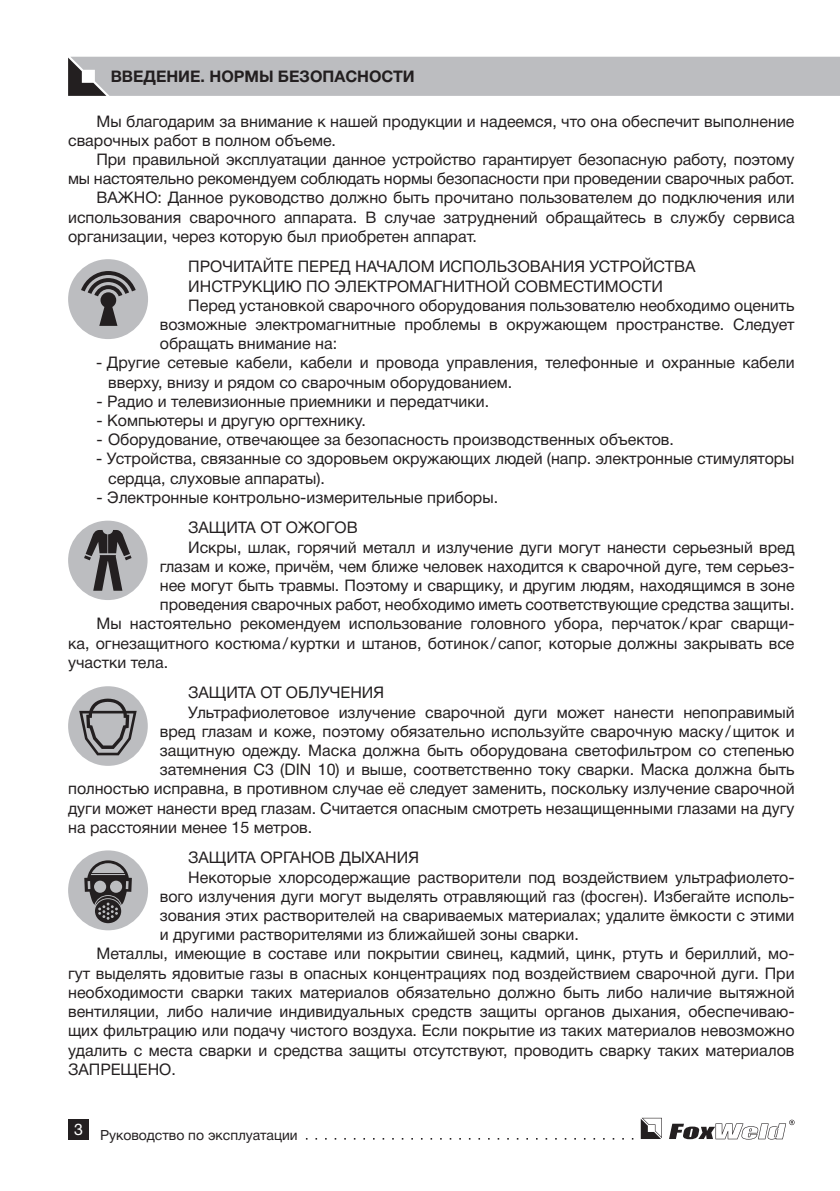
<style>
.page{position:relative;width:840px;height:1191px;background:#fff}
.page>*{position:absolute;margin:0;border:0;box-sizing:border-box;transform-origin:0 0}
.t1{font:16px/19.2px "Helvetica Neue Cyr";color:#231f20;text-align:justify}
.t2{font:700 16px "Helvetica Neue Cyr";color:#231f20}
.t3{font:16px "Helvetica Neue Cyr";color:#fff}
.t4{font:14px "Helvetica Neue Cyr";color:#231f20}
</style>
<div class="page">
<svg style="left:306px;top:1138px;width:327px;height:1px"></svg>
<svg style="left:640px;top:1117px;width:21px;height:22px"></svg>
<svg style="left:669px;top:1119px;width:125px;height:20px"></svg>
<div style="left:68px;top:1119px;width:21px;height:20px;background:#231f20"></div>
<div style="left:68px;top:57px;width:771px;height:39px;background:#bcbdc0"></div>
<div style="left:68px;top:259px;width:80px;height:80px;background:#bcbdc0;border-radius:50%"></div>
<svg style="left:81px;top:271px;width:55px;height:55px"></svg>
<div style="left:68px;top:520px;width:79px;height:80px;background:#bcbdc0;border-radius:50%"></div>
<svg style="left:84px;top:530px;width:47px;height:61px"></svg>
<div style="left:68px;top:686px;width:80px;height:80px;background:#bcbdc0;border-radius:50%"></div>
<svg style="left:79px;top:698px;width:58px;height:57px"></svg>
<div style="left:68px;top:850px;width:80px;height:80px;background:#bcbdc0;border-radius:50%"></div>
<svg style="left:84px;top:860px;width:48px;height:63px"></svg>
<p class="t2" style="left:111px;top:68px;width:305px">ВВЕДЕНИЕ. НОРМЫ БЕЗОПАСНОСТИ</p>
<p class="t1" style="left:68px;top:111px;width:727px;text-indent:28px">Мы благодарим за внимание к нашей продукции и надеемся, что она обеспечит выполнение сварочных работ в полном объеме.</p>
<p class="t1" style="left:68px;top:150px;width:727px;text-align:right">При правильной эксплуатации данное устройство гарантирует безопасную работу, поэтому<br>мы настоятельно рекомендуем соблюдать нормы безопасности при проведении сварочных работ.</p>
<p class="t1" style="left:68px;top:188px;width:727px;text-indent:28px">ВАЖНО: Данное руководство должно быть прочитано пользователем до подключения или использования сварочного аппарата. В случае затруднений обращайтесь в службу сервиса организации, через которую был приобретен аппарат.</p>
<p class="t1" style="left:188px;top:257px;width:508px">ПРОЧИТАЙТЕ ПЕРЕД НАЧАЛОМ ИСПОЛЬЗОВАНИЯ УСТРОЙСТВА</p>
<p class="t1" style="left:188px;top:276px;width:476px">ИНСТРУКЦИЮ ПО ЭЛЕКТРОМАГНИТНОЙ СОВМЕСТИМОСТИ</p>
<p class="t1" style="left:160px;top:296px;width:636px;text-indent:28px">Перед установкой сварочного оборудования пользователю необходимо оценить возможные электромагнитные проблемы в окружающем пространстве. Следует обращать внимание на:</p>
<p class="t1" style="left:108px;top:353px;width:687px;text-indent:-12px">- Другие сетевые кабели, кабели и провода управления, телефонные и охранные кабели вверху, внизу и рядом со сварочным оборудованием.</p>
<p class="t1" style="left:96px;top:392px;width:394px">- Радио и телевизионные приемники и передатчики.</p>
<p class="t1" style="left:96px;top:411px;width:271px">- Компьютеры и другую оргтехнику.</p>
<p class="t1" style="left:96px;top:430px;width:578px">- Оборудование, отвечающее за безопасность производственных объектов.</p>
<p class="t1" style="left:108px;top:449px;width:687px;text-indent:-12px">- Устройства, связанные со здоровьем окружающих людей (напр. электронные стимуляторы сердца, слуховые аппараты).</p>
<p class="t1" style="left:96px;top:488px;width:403px">- Электронные контрольно-измерительные приборы.</p>
<p class="t1" style="left:188px;top:518px;width:171px">ЗАЩИТА ОТ ОЖОГОВ</p>
<p class="t1" style="left:160px;top:537px;width:636px;text-indent:28px">Искры, шлак, горячий металл и излучение дуги могут нанести серьезный вред глазам и коже, причём, чем ближе человек находится к сварочной дуге, тем серьез&shy;нее могут быть травмы. Поэтому и сварщику, и другим людям, находящимся в зоне проведения сварочных работ, необходимо иметь соответствующие средства защиты.</p>
<p class="t1" style="left:68px;top:614px;width:727px;text-indent:28px">Мы настоятельно рекомендуем использование головного убора, перчаток/краг сварщи&shy;ка, огнезащитного костюма/куртки и штанов, ботинок/cапог, которые должны закрывать все участки тела.</p>
<p class="t1" style="left:188px;top:683px;width:197px">ЗАЩИТА ОТ ОБЛУЧЕНИЯ</p>
<p class="t1" style="left:188px;top:702px;width:607px">Ультрафиолетовое излучение сварочной дуги может нанести непоправимый</p>
<p class="t1" style="left:160px;top:721px;width:636px">вред глазам и коже, поэтому обязательно используйте сварочную маску/щиток и</p>
<p class="t1" style="left:160px;top:741px;width:635px">защитную одежду. Маска должна быть оборудована светофильтром со степенью</p>
<p class="t1" style="left:160px;top:760px;width:635px">затемнения С3 (DIN 10) и выше, соответственно току сварки. Маска должна быть</p>
<p class="t1" style="left:68px;top:779px;width:727px">полностью исправна, в противном случае её следует заменить, поскольку излучение сварочной</p>
<p class="t1" style="left:68px;top:798px;width:727px">дуги может нанести вред глазам. Считается опасным смотреть незащищенными глазами на дугу</p>
<p class="t1" style="left:68px;top:817px;width:245px">на расстоянии менее 15 метров.</p>
<p class="t1" style="left:188px;top:848px;width:232px">ЗАЩИТА ОРГАНОВ ДЫХАНИЯ</p>
<p class="t1" style="left:160px;top:867px;width:636px;text-indent:28px">Некоторые хлорсодержащие растворители под воздействием ультрафиолето&shy;вого излучения дуги могут выделять отравляющий газ (фосген). Избегайте исполь&shy;зования этих растворителей на свариваемых материалах; удалите ёмкости с этими и другими растворителями из ближайшей зоны сварки.</p>
<p class="t1" style="left:68px;top:944px;width:727px;text-indent:28px">Металлы, имеющие в составе или покрытии свинец, кадмий, цинк, ртуть и бериллий, мо&shy;гут выделять ядовитые газы в опасных концентрациях под воздействием сварочной дуги. При необходимости сварки таких материалов обязательно должно быть либо наличие вытяжной вентиляции, либо наличие индивидуальных средств защиты органов дыхания, обеспечиваю&shy;щих фильтрацию или подачу чистого воздуха. Если покрытие из таких материалов невозможно удалить с места сварки и средства защиты отсутствуют, проводить сварку таких материалов ЗАПРЕЩЕНО.</p>
<p class="t3" style="left:74px;top:1120px;width:10px">3</p>
<p class="t4" style="left:100px;top:1127px;width:199px">Руководство по эксплуатации</p>
</div>
